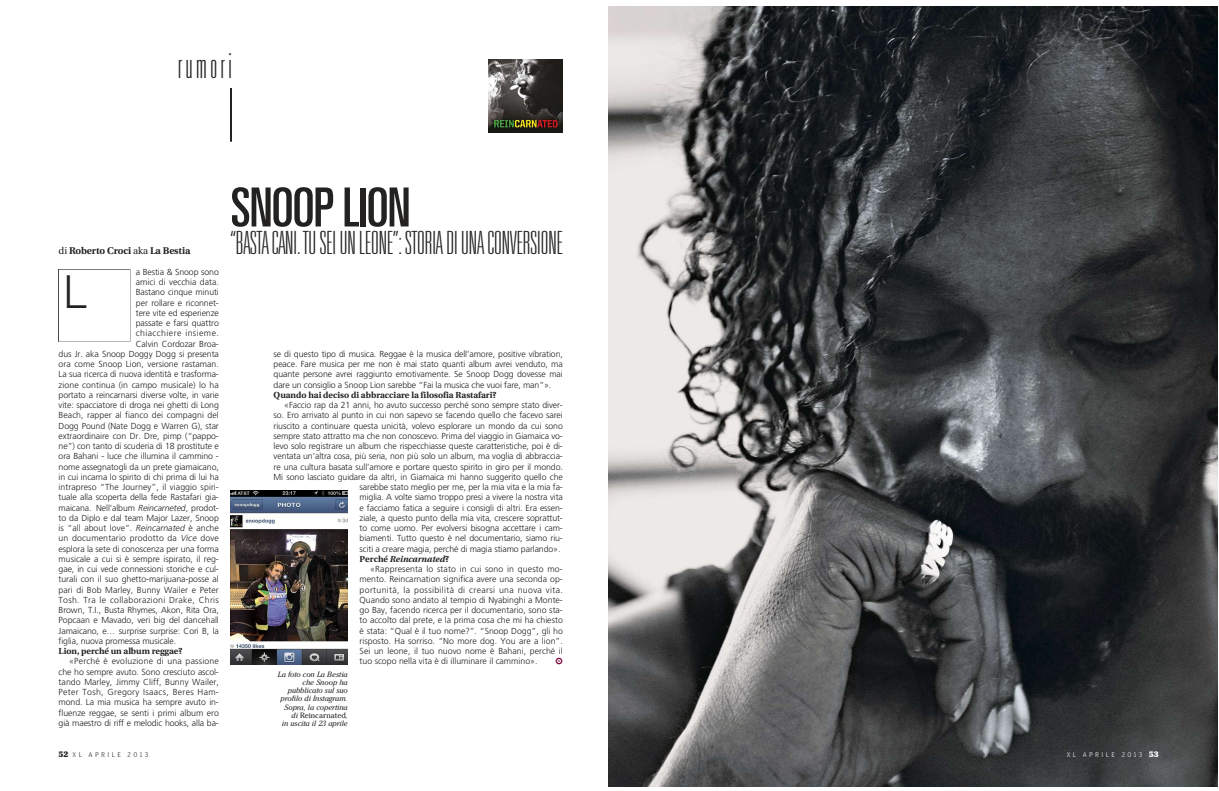
<style>
.page{position:relative;width:1219px;height:791px;background:#fff}
.page>*{position:absolute;margin:0;border:0;box-sizing:border-box;transform-origin:0 0}
.t1{font:ultra-condensed 54px "Univers";letter-spacing:-.02em;color:#232221}
.t2{font:300 45.4px "Univers";color:#232221}
.t3{font:100 ultra-condensed 36px "Univers";letter-spacing:.09em;color:#232221}
.t4{font:100 ultra-condensed 32px "Univers";color:#232221}
.t5{font:700 9.8px "Utopia";letter-spacing:-.01em;color:#232221}
.t6{font:300 8.8px "Frutiger";letter-spacing:-.01em;color:#232221}
.t7{font:700 8.8px "Utopia";color:#232221}
.t8{font:300 8.8px "Frutiger";letter-spacing:.035em;color:#232221}
.t9{font:300 8.8px "Frutiger";letter-spacing:.02em;color:#232221}
.t10{font:300 8.8px "Frutiger";letter-spacing:.04em;color:#232221}
.t11{font:300 8.8px "Frutiger";letter-spacing:.015em;color:#232221}
.t12{font:300 8.8px "Frutiger";letter-spacing:.05em;color:#232221}
.t13{font:italic 700 8.8px "Utopia";color:#232221}
.t14{font:italic 7.7px/8.2px "Cheltenham";letter-spacing:-.005em;color:#232221;text-align:right}
.t15{font:300 7.2px "Amplitude";letter-spacing:.33em;color:#232221}
.t16{font:300 7.2px "Amplitude";letter-spacing:.33em;color:#fff}
.s1{font-weight:400}
.s2{font-style:italic}
.s3{font-style:normal}
.s4{font-family:"Utopia";font-weight:900;font-size:8.2px}
</style>
<div class="page">
<img style="left:609px;top:7px;width:608px;height:779px">
<img style="left:130px;top:269px;width:1px;height:72px">
<img style="left:489px;top:60px;width:74px;height:72px">
<img style="left:231px;top:490px;width:117px;height:174px">
<img style="left:231px;top:89px;width:1px;height:53px">
<p class="t3" style="left:178px;top:52px;width:56px">rumori</p>
<p class="t5" style="left:59px;top:247px;width:133px"><span class="s1">di</span> Roberto Croci <span class="s1">aka</span> La Bestia</p>
<p class="t2" style="left:62px;top:275px;width:27px">L</p>
<p class="t6" style="left:136px;top:268px;width:85px">a Bestia &amp; Snoop sono</p>
<p class="t6" style="left:136px;top:278px;width:85px">amici di vecchia data.</p>
<p class="t6" style="left:136px;top:289px;width:85px">Bastano cinque minuti</p>
<p class="t6" style="left:136px;top:299px;width:85px">per rollare e riconnet-</p>
<p class="t6" style="left:136px;top:309px;width:85px">tere vite ed esperienze</p>
<p class="t6" style="left:136px;top:319px;width:85px">passate e farsi quattro</p>
<p class="t12" style="left:136px;top:330px;width:85px">chiacchiere insieme.</p>
<p class="t6" style="left:136px;top:340px;width:85px">Calvin Cordozar Broa-</p>
<p class="t6" style="left:59px;top:350px;width:162px">dus Jr. aka Snoop Doggy Dogg si presenta</p>
<p class="t6" style="left:59px;top:360px;width:162px">ora come Snoop Lion, versione rastaman.</p>
<p class="t6" style="left:59px;top:371px;width:162px">La sua ricerca di nuova identità e trasforma-</p>
<p class="t6" style="left:59px;top:381px;width:162px">zione continua (in campo musicale) lo ha</p>
<p class="t6" style="left:59px;top:391px;width:162px">portato a reincarnarsi diverse volte, in varie</p>
<p class="t6" style="left:59px;top:401px;width:162px">vite: spacciatore di droga nei ghetti di Long</p>
<p class="t6" style="left:59px;top:412px;width:162px">Beach, rapper al fianco dei compagni del</p>
<p class="t6" style="left:59px;top:422px;width:162px">Dogg Pound (Nate Dogg e Warren G), star</p>
<p class="t6" style="left:59px;top:432px;width:162px">extraordinaire con Dr. Dre, pimp (“pappo-</p>
<p class="t6" style="left:59px;top:442px;width:162px">ne”) con tanto di scuderia di 18 prostitute e</p>
<p class="t6" style="left:59px;top:453px;width:162px">ora Bahani - luce che illumina il cammino -</p>
<p class="t6" style="left:59px;top:463px;width:162px">nome assegnatogli da un prete giamaicano,</p>
<p class="t6" style="left:59px;top:473px;width:162px">in cui incarna lo spirito di chi prima di lui ha</p>
<p class="t6" style="left:59px;top:483px;width:162px">intrapreso “The Journey”, il viaggio spiri-</p>
<p class="t6" style="left:59px;top:494px;width:162px">tuale alla scoperta della fede Rastafari gia-</p>
<p class="t6" style="left:59px;top:504px;width:162px">maicana. Nell’album <span class="s2">Reincarneted</span>, prodot-</p>
<p class="t6" style="left:59px;top:514px;width:162px">to da Diplo e dal team Major Lazer, Snoop</p>
<p class="t6" style="left:59px;top:524px;width:162px">is “all about love”. <span class="s2">Reincarnated</span> è anche</p>
<p class="t9" style="left:59px;top:535px;width:162px">un documentario prodotto da <span class="s2">Vice</span> dove</p>
<p class="t6" style="left:59px;top:545px;width:162px">esplora la sete di conoscenza per una forma</p>
<p class="t6" style="left:59px;top:555px;width:162px">musicale a cui si è sempre ispirato, il reg-</p>
<p class="t6" style="left:59px;top:565px;width:162px">gae, in cui vede connessioni storiche e cul-</p>
<p class="t6" style="left:59px;top:576px;width:162px">turali con il suo ghetto-marijuana-posse al</p>
<p class="t6" style="left:59px;top:586px;width:162px">pari di Bob Marley, Bunny Wailer e Peter</p>
<p class="t8" style="left:59px;top:596px;width:162px">Tosh. Tra le collaborazioni Drake, Chris</p>
<p class="t6" style="left:59px;top:606px;width:162px">Brown, T.I., Busta Rhymes, Akon, Rita Ora,</p>
<p class="t6" style="left:59px;top:617px;width:162px">Popcaan e Mavado, veri big del dancehall</p>
<p class="t6" style="left:59px;top:627px;width:162px">Jamaicano, e… surprise surprise: Cori B, la</p>
<p class="t6" style="left:59px;top:637px;width:119px">figlia, nuova promessa musicale.</p>
<p class="t7" style="left:59px;top:648px;width:125px">Lion, perché un album reggae?</p>
<p class="t9" style="left:69px;top:658px;width:151px">«Perché è evoluzione di una passione</p>
<p class="t6" style="left:59px;top:668px;width:162px">che ho sempre avuto. Sono cresciuto ascol-</p>
<p class="t6" style="left:59px;top:678px;width:162px">tando Marley, Jimmy Cliff, Bunny Wailer,</p>
<p class="t8" style="left:59px;top:688px;width:162px">Peter Tosh, Gregory Isaacs, Beres Ham-</p>
<p class="t6" style="left:59px;top:699px;width:162px">mond. La mia musica ha sempre avuto in-</p>
<p class="t6" style="left:59px;top:709px;width:162px">fluenze reggae, se senti i primi album ero</p>
<p class="t6" style="left:59px;top:719px;width:162px">già maestro di riff e melodic hooks, alla ba-</p>
<p class="t1" style="left:231px;top:187px;width:181px">SNOOP LION</p>
<p class="t4" style="left:231px;top:231px;width:334px">“BASTA CANI.TU SEI UN LEONE”:STORIA DI UNA CONVERSIONE</p>
<p class="t6" style="left:274px;top:350px;width:291px">se di questo tipo di musica. Reggae è la musica dell’amore, positive vibration,</p>
<p class="t6" style="left:274px;top:360px;width:291px">peace. Fare musica per me non è mai stato quanti album avrei venduto, ma</p>
<p class="t6" style="left:274px;top:371px;width:291px">quante persone avrei raggiunto emotivamente. Se Snoop Dogg dovesse mai</p>
<p class="t6" style="left:274px;top:381px;width:279px">dare un consiglio a Snoop Lion sarebbe “Fai la musica che vuoi fare, man”».</p>
<p class="t7" style="left:274px;top:391px;width:224px">Quando hai deciso di abbracciare la filosofia Rastafari?</p>
<p class="t6" style="left:284px;top:401px;width:280px">«Faccio rap da 21 anni, ho avuto successo perché sono sempre stato diver-</p>
<p class="t6" style="left:274px;top:412px;width:291px">so. Ero arrivato al punto in cui non sapevo se facendo quello che facevo sarei</p>
<p class="t6" style="left:274px;top:422px;width:291px">riuscito a continuare questa unicità, volevo esplorare un mondo da cui sono</p>
<p class="t6" style="left:274px;top:432px;width:291px">sempre stato attratto ma che non conoscevo. Prima del viaggio in Giamaica vo-</p>
<p class="t6" style="left:274px;top:442px;width:291px">levo solo registrare un album che rispecchiasse queste caratteristiche, poi è di-</p>
<p class="t6" style="left:274px;top:453px;width:291px">ventata un’altra cosa, più seria, non più solo un album, ma voglia di abbraccia-</p>
<p class="t6" style="left:274px;top:463px;width:291px">re una cultura basata sull’amore e portare questo spirito in giro per il mondo.</p>
<p class="t6" style="left:274px;top:473px;width:291px">Mi sono lasciato guidare da altri, in Giamaica mi hanno suggerito quello che</p>
<p class="t6" style="left:360px;top:483px;width:205px">sarebbe stato meglio per me, per la mia vita e la mia fa-</p>
<p class="t6" style="left:360px;top:494px;width:205px">miglia. A volte siamo troppo presi a vivere la nostra vita</p>
<p class="t6" style="left:360px;top:504px;width:205px">e facciamo fatica a seguire i consigli di altri. Era essen-</p>
<p class="t6" style="left:360px;top:514px;width:205px">ziale, a questo punto della mia vita, crescere soprattut-</p>
<p class="t6" style="left:360px;top:524px;width:205px">to come uomo. Per evolversi bisogna accettare i cam-</p>
<p class="t6" style="left:360px;top:535px;width:205px">biamenti. Tutto questo è nel documentario, siamo riu-</p>
<p class="t6" style="left:360px;top:545px;width:202px">sciti a creare magia, perché di magia stiamo parlando».</p>
<p class="t13" style="left:360px;top:555px;width:91px"><span class="s3">Perché</span> Reincarnated<span class="s3">?</span></p>
<p class="t11" style="left:370px;top:565px;width:194px">«Rappresenta lo stato in cui sono in questo mo-</p>
<p class="t6" style="left:360px;top:576px;width:205px">mento. Reincarnation significa avere una seconda op-</p>
<p class="t10" style="left:360px;top:586px;width:205px">portunità, la possibilità di crearsi una nuova vita.</p>
<p class="t6" style="left:360px;top:596px;width:205px">Quando sono andato al tempio di Nyabinghi a Monte-</p>
<p class="t6" style="left:360px;top:606px;width:205px">go Bay, facendo ricerca per il documentario, sono sta-</p>
<p class="t6" style="left:360px;top:617px;width:205px">to accolto dal prete, e la prima cosa che mi ha chiesto</p>
<p class="t6" style="left:360px;top:627px;width:205px">è stata: “Qual è il tuo nome?”. “Snoop Dogg”, gli ho</p>
<p class="t6" style="left:360px;top:637px;width:205px">risposto. Ha sorriso. “No more dog. You are a lion”.</p>
<p class="t6" style="left:360px;top:647px;width:205px">Sei un leone, il tuo nuovo nome è Bahani, perché il</p>
<p class="t6" style="left:360px;top:658px;width:179px">tuo scopo nella vita è di illuminare il cammino».</p>
<p class="t14" style="left:278px;top:670px;width:72px">La foto con La Bestia che Snoop ha pubblicato sul suo profilo di Instagram.<br>Sopra, la copertina di <span class="s3">Reincarnated</span>,<br>in uscita il 23 aprile</p>
<p class="t15" style="left:59px;top:751px;width:91px"><span class="s4">52</span> XL APRILE 2013</p>
<p class="t16" style="left:1067px;top:751px;width:94px">XL APRILE 2013 <span class="s4">53</span></p>
</div>
